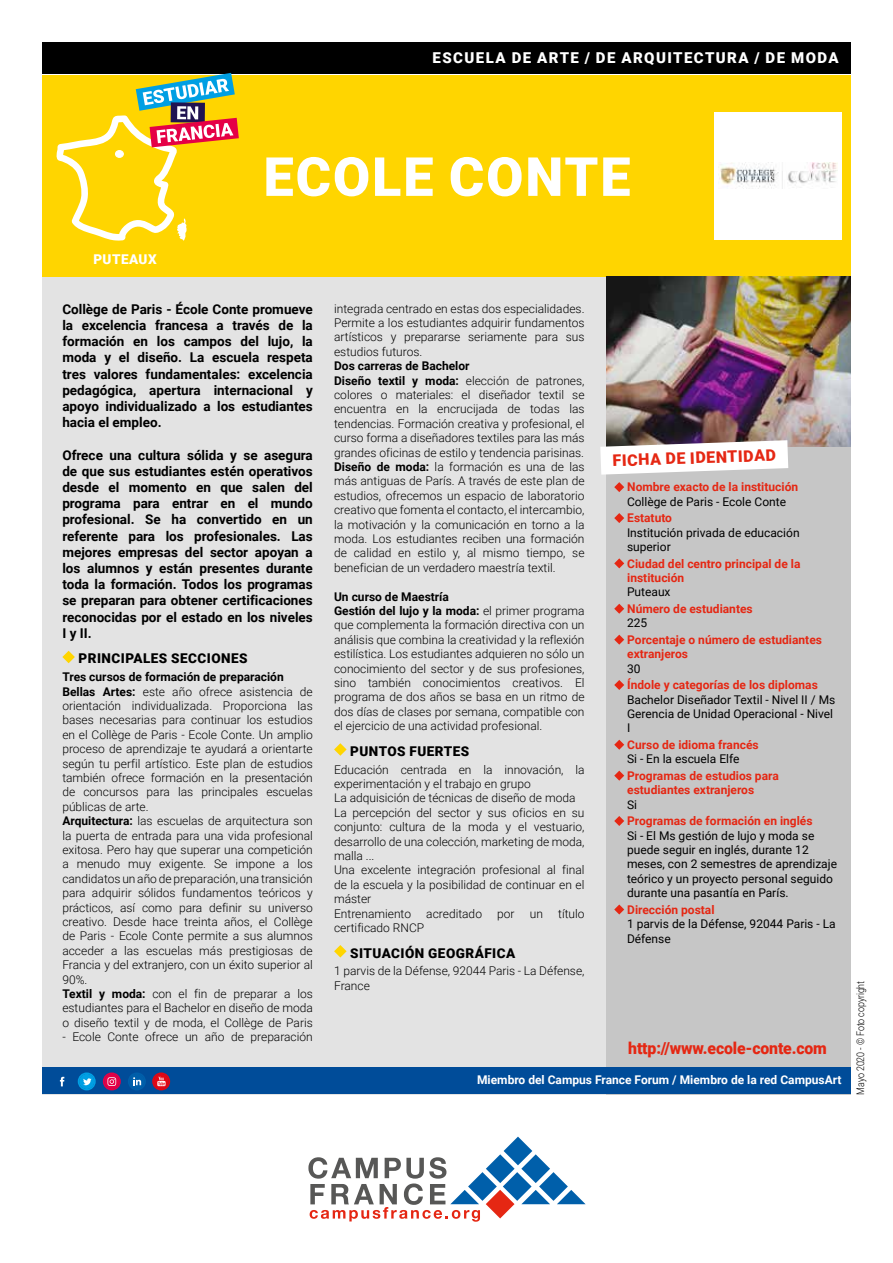
<style>
.page{position:relative;width:893px;height:1263px;background:#fff}
.page>*{position:absolute;margin:0;border:0;box-sizing:border-box;transform-origin:0 0}
.t1{font:900 54px "Roboto";letter-spacing:.035em;color:#fff}
.t2{font:900 16.5px "Roboto";letter-spacing:-.01em;color:#e52713;scale:.96 1}
.t3{font:900 16.05px "Roboto";color:#e52713}
.t4{font:900 15px "Roboto";letter-spacing:.095em;color:#fff}
.t5{font:700 13.5px/16.2px "Roboto";color:#000;text-align:justify}
.t6{font:900 13.5px "Roboto";letter-spacing:.035em;color:#000}
.t7{font:900 13.5px "Roboto";letter-spacing:.035em;color:#fff}
.t8{font:300 12px/14.4px "Roboto";color:#000}
.t9{font:12px/14.4px "Roboto";color:#000}
.t10{font:700 12px/14.4px "Roboto";color:#e52713}
.t11{font:700 12px "Roboto";color:#fff}
.t12{font:300 10.5px "Roboto";letter-spacing:-.01em;color:#000;scale:.85 1}
.s1{font-weight:700}
</style>
<div class="page">
<div style="left:42px;top:277px;width:809px;height:817px;background:#e3e3e3"></div>
<div style="left:607px;top:276px;width:244px;height:818px;background:#c6c6c6"></div>
<div style="left:42px;top:75px;width:809px;height:202px;background:#ffd500"></div>
<img style="left:607px;top:277px;width:244px;height:170px">
<svg style="left:308px;top:1136px;width:278px;height:86px"></svg>
<div style="left:42px;top:1067px;width:809px;height:27px;background:#004c99"></div>
<div style="left:78px;top:1072px;width:18px;height:18px;border:2px solid #009fe3;border-radius:50%"></div>
<div style="left:79px;top:1074px;width:15px;height:15px;background:#009fe3;border-radius:50%"></div>
<svg style="left:83px;top:1078px;width:9px;height:7px"></svg>
<div style="left:53px;top:1072px;width:18px;height:18px;border:2px solid #004c99;border-radius:50%"></div>
<div style="left:55px;top:1074px;width:15px;height:15px;background:#004c99;border-radius:50%"></div>
<svg style="left:60px;top:1077px;width:4px;height:9px"></svg>
<div style="left:103px;top:1072px;width:18px;height:18px;border:2px solid #e50046;border-radius:50%"></div>
<div style="left:104px;top:1074px;width:15px;height:15px;background:#e50046;border-radius:50%"></div>
<svg style="left:107px;top:1077px;width:9px;height:9px"></svg>
<div style="left:128px;top:1072px;width:18px;height:18px;border:2px solid #005faa;border-radius:50%"></div>
<div style="left:129px;top:1074px;width:15px;height:15px;background:#005faa;border-radius:50%"></div>
<svg style="left:133px;top:1077px;width:8px;height:8px"></svg>
<div style="left:152px;top:1072px;width:18px;height:18px;border:2px solid #e30613;border-radius:50%"></div>
<svg style="left:154px;top:1074px;width:15px;height:15px"></svg>
<svg style="left:157px;top:1077px;width:9px;height:9px"></svg>
<div style="left:714px;top:112px;width:128px;height:127px;background:#fff"></div>
<img style="left:719px;top:163px;width:119px;height:25px">
<div style="left:42px;top:42px;width:809px;height:32px;background:#000"></div>
<svg style="left:57px;top:73px;width:182px;height:168px"></svg>
<svg style="left:614px;top:482px;width:10px;height:10px"></svg>
<svg style="left:614px;top:513px;width:10px;height:10px"></svg>
<svg style="left:614px;top:558px;width:10px;height:10px"></svg>
<svg style="left:614px;top:604px;width:10px;height:10px"></svg>
<svg style="left:614px;top:635px;width:10px;height:10px"></svg>
<svg style="left:614px;top:680px;width:10px;height:10px"></svg>
<svg style="left:614px;top:740px;width:10px;height:10px"></svg>
<svg style="left:614px;top:771px;width:10px;height:10px"></svg>
<svg style="left:614px;top:816px;width:10px;height:10px"></svg>
<svg style="left:614px;top:904px;width:10px;height:10px"></svg>
<svg style="left:600px;top:440px;width:188px;height:35px;background:#e9e7e7"></svg>
<svg style="left:62px;top:651px;width:13px;height:12px"></svg>
<svg style="left:334px;top:743px;width:13px;height:13px"></svg>
<svg style="left:334px;top:945px;width:13px;height:12px"></svg>
<p class="t4" style="left:433px;top:47px;width:408px">ESCUELA DE ARTE / DE ARQUITECTURA / DE MODA</p>
<h1 class="t1" style="left:263px;top:139px;width:369px">ECOLE CONTE</h1>
<p class="t7" style="left:93px;top:250px;width:65px">PUTEAUX</p>
<p class="t5" style="left:62px;top:300px;width:252px">Collège de Paris - École Conte promueve la excelencia francesa a través de la formación en los campos del lujo, la moda y el diseño. La escuela respeta tres valores fundamentales: excelencia pedagógica, apertura internacional y apoyo individualizado a los estudiantes hacia el empleo.</p>
<p class="t5" style="left:62px;top:446px;width:252px">Ofrece una cultura sólida y se asegura de que sus estudiantes estén operativos desde el momento en que salen del programa para entrar en el mundo profesional. Se ha convertido en un referente para los profesionales. Las mejores empresas del sector apoyan a los alumnos y están presentes durante toda la formación. Todos los programas se preparan para obtener certificaciones reconocidas por el estado en los niveles I y II.</p>
<p class="t6" style="left:78px;top:649px;width:171px">PRINCIPALES SECCIONES</p>
<p class="t8" style="left:62px;top:669px;width:252px"><span class="s1">Tres cursos de formación de preparación Bellas Artes:</span> este año ofrece asistencia de orientación individualizada. Proporciona las bases necesarias para continuar los estudios en el Collège de Paris - Ecole Conte. Un amplio proceso de aprendizaje te ayudará a orientarte según tu perfil artístico. Este plan de estudios también ofrece formación en la presentación de concursos para las principales escuelas públicas de arte.<br><span class="s1">Arquitectura:</span> las escuelas de arquitectura son la puerta de entrada para una vida profesional exitosa. Pero hay que superar una competición a menudo muy exigente. Se impone a los candidatos un año de preparación, una transición para adquirir sólidos fundamentos teóricos y prácticos, así como para definir su universo creativo. Desde hace treinta años, el Collège de Paris - Ecole Conte permite a sus alumnos acceder a las escuelas más prestigiosas de Francia y del extranjero, con un éxito superior al 90%.<br><span class="s1">Textil y moda:</span> con el fin de preparar a los estudiantes para el Bachelor en diseño de moda o diseño textil y de moda, el Collège de Paris</p>
<p class="t8" style="left:62px;top:1029px;width:252px">- Ecole Conte ofrece un año de preparación</p>
<p class="t8" style="left:334px;top:301px;width:252px;text-align:justify">integrada centrado en estas dos especialidades.<br>Permite a los estudiantes adquirir fundamentos artísticos y prepararse seriamente para sus estudios futuros.</p>
<p class="t8" style="left:334px;top:358px;width:252px"><span class="s1">Dos carreras de Bachelor<br>Diseño textil y moda:</span> elección de patrones, colores o materiales: el diseñador textil se encuentra en la encrucijada de todas las tendencias. Formación creativa y profesional, el curso forma a diseñadores textiles para las más grandes oficinas de estilo y tendencia parisinas.<br><span class="s1">Diseño de moda:</span> la formación es una de las más antiguas de París. A través de este plan de estudios, ofrecemos un espacio de laboratorio creativo que fomenta el contacto, el intercambio, la motivación y la comunicación en torno a la moda. Los estudiantes reciben una formación de calidad en estilo y, al mismo tiempo, se benefician de un verdadero maestría textil.</p>
<p class="t8" style="left:334px;top:589px;width:252px"><span class="s1">Un curso de Maestría<br>Gestión del lujo y la moda:</span> el primer programa que complementa la formación directiva con un análisis que combina la creatividad y la reflexión estilística. Los estudiantes adquieren no sólo un conocimiento del sector y de sus profesiones, sino también conocimientos creativos. El programa de dos años se basa en un ritmo de dos días de clases por semana, compatible con el ejercicio de una actividad profesional.</p>
<p class="t6" style="left:350px;top:741px;width:121px">PUNTOS FUERTES</p>
<p class="t8" style="left:334px;top:762px;width:252px">Educación centrada en la innovación, la experimentación y el trabajo en grupo<br>La adquisición de técnicas de diseño de moda La percepción del sector y sus oficios en su conjunto: cultura de la moda y el vestuario, desarrollo de una colección, marketing de moda, malla ...<br>Una excelente integración profesional al final de la escuela y la posibilidad de continuar en el máster<br>Entrenamiento</p>
<p class="t8" style="left:426px;top:906px;width:57px">acreditado</p>
<p class="t8" style="left:497px;top:906px;width:19px">por</p>
<p class="t8" style="left:530px;top:906px;width:15px">un</p>
<p class="t8" style="left:558px;top:906px;width:28px">título</p>
<p class="t8" style="left:334px;top:920px;width:92px">certificado RNCP</p>
<p class="t6" style="left:350px;top:943px;width:167px">SITUACIÓN GEOGRÁFICA</p>
<p class="t8" style="left:334px;top:963px;width:252px">1 parvis de la Défense, 92044 Paris - La Défense,<br>France</p>
<h3 class="t3" style="left:612px;top:449px;width:165px;rotate:-2deg">FICHA DE IDENTIDAD</h3>
<p class="t10" style="left:627px;top:479px;width:172px">Nombre exacto de la institución</p>
<p class="t9" style="left:627px;top:494px;width:161px">Collège de Paris - Ecole Conte</p>
<p class="t10" style="left:627px;top:510px;width:46px">Estatuto</p>
<p class="t9" style="left:627px;top:525px;width:174px">Institución privada de educación superior</p>
<p class="t10" style="left:627px;top:556px;width:175px">Ciudad del centro principal de la institución</p>
<p class="t9" style="left:627px;top:584px;width:45px">Puteaux</p>
<p class="t10" style="left:627px;top:601px;width:127px">Número de estudiantes</p>
<p class="t9" style="left:627px;top:615px;width:22px">225</p>
<p class="t10" style="left:627px;top:632px;width:196px">Porcentaje o número de estudiantes extranjeros</p>
<p class="t9" style="left:627px;top:661px;width:15px">30</p>
<p class="t10" style="left:627px;top:677px;width:192px">Índole y categorías de los diplomas</p>
<p class="t9" style="left:627px;top:692px;width:210px">Bachelor Diseñador Textil - Nivel II / Ms<br>Gerencia de Unidad Operacional - Nivel<br>I</p>
<p class="t10" style="left:627px;top:737px;width:133px">Curso de idioma francés</p>
<p class="t9" style="left:627px;top:751px;width:114px">Si - En la escuela Elfe</p>
<p class="t10" style="left:627px;top:768px;width:153px">Programas de estudios para estudiantes extranjeros</p>
<p class="t9" style="left:627px;top:797px;width:12px">Si</p>
<p class="t10" style="left:627px;top:813px;width:187px">Programas de formación en inglés</p>
<p class="t9" style="left:627px;top:828px;width:212px">Si - El Ms gestión de lujo y moda se puede seguir en inglés, durante 12 meses, con 2 semestres de aprendizaje teórico y un proyecto personal seguido durante una pasantía en París.</p>
<p class="t10" style="left:627px;top:902px;width:89px">Dirección postal</p>
<p class="t9" style="left:627px;top:916px;width:210px">1 parvis de la Défense, 92044 Paris - La<br>Défense</p>
<h2 class="t2" style="left:628px;top:1036px;width:208px">http://www.ecole-conte.com</h2>
<p class="t11" style="left:477px;top:1071px;width:366px">Miembro del Campus France Forum / Miembro de la red CampusArt</p>
<p class="t12" style="left:853px;top:1094px;width:135px;rotate:-90deg">Mayo 2020 - © Foto copyright</p>
</div>
